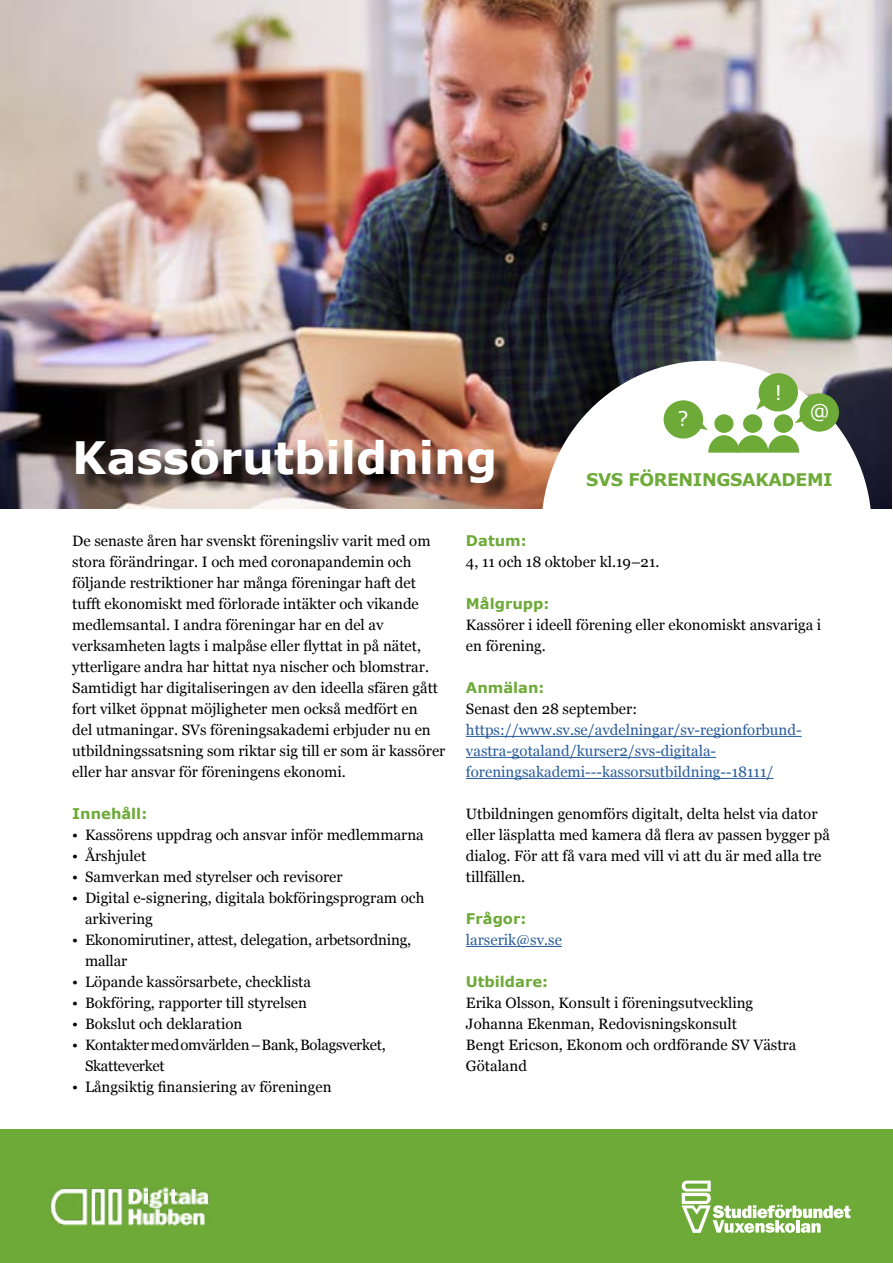
<style>
.page{position:relative;width:893px;height:1263px;background:#fff}
.page>*{position:absolute;margin:0;border:0;box-sizing:border-box;transform-origin:0 0}
.t1{font:700 44.55px "Verdana";color:#fff}
.t2{font:20.25px "Verdana";color:#fff}
.t3{font:700 17.4px "Verdana";letter-spacing:-.02em;color:#6eaa38}
.t4{font:15px/21px "Georgia";color:#000}
.t5{font:15px/21px "Georgia";color:#275b9b}
.t6{font:15px/21px "Georgia";letter-spacing:-.02em;color:#000}
.t7{font:700 14.7px "Verdana";color:#6eaa38}
</style>
<div class="page">
<div style="left:0;top:1129px;width:893px;height:134px;background:#6eaa38"></div>
<img style="left:1px;top:0;width:891px;height:508px">
<div style="left:541px;top:361px;width:331px;height:335px;background:#fff;border-radius:50%"></div>
<svg style="left:682px;top:1180px;width:168px;height:53px"></svg>
<img style="left:50px;top:1188px;width:159px;height:37px">
<div style="left:79px;top:443px;width:434px;height:59px;background:#000;opacity:.75"></div>
<hr style="left:466px;top:736px;width:336px;height:1px;background:#275b9b">
<hr style="left:466px;top:757px;width:250px;height:1px;background:#275b9b">
<hr style="left:466px;top:778px;width:308px;height:1px;background:#275b9b">
<hr style="left:466px;top:946px;width:96px;height:1px;background:#275b9b">
<svg style="left:664px;top:371px;width:175px;height:82px"></svg>
<div style="left:714px;top:414px;width:19px;height:19px;background:#6eaa38;border-radius:50%"></div>
<h2 class="t2" style="left:774px;top:380px;width:9px">!</h2>
<h1 class="t1" style="left:72px;top:429px;width:426px">Kassörutbildning</h1>
<h2 class="t2" style="left:678px;top:405px;width:13px">?</h2>
<h2 class="t2" style="left:809px;top:399px;width:22px">@</h2>
<p class="t3" style="left:586px;top:468px;width:248px">SVS FÖRENINGSAKADEMI</p>
<p class="t4" style="left:72px;top:530px;width:375px">De senaste åren har svenskt föreningsliv varit med om stora förändringar. I och med coronapandemin och följande restriktioner har många föreningar haft det tufft ekonomiskt med förlorade intäkter och vikande medlemsantal. I andra föreningar har en del av verksamheten lagts i malpåse eller flyttat in på nätet, ytterligare andra har hittat nya nischer och blomstrar.<br>Samtidigt har digitaliseringen av den ideella sfären gått fort vilket öppnat möjligheter men också medfört en<br>del utmaningar. SVs föreningsakademi erbjuder nu en utbildningssatsning som riktar sig till er som är kassörer eller har ansvar för föreningens ekonomi.</p>
<p class="t7" style="left:72px;top:804px;width:76px">Innehåll:</p>
<p class="t4" style="left:72px;top:824px;width:353px">• Kassörens uppdrag och ansvar inför medlemmarna</p>
<p class="t4" style="left:72px;top:845px;width:75px">• Årshjulet</p>
<p class="t4" style="left:72px;top:866px;width:272px">• Samverkan med styrelser och revisorer</p>
<p class="t4" style="left:85px;top:887px;width:341px;text-indent:-13px">• Digital e-signering, digitala bokföringsprogram och arkivering</p>
<p class="t4" style="left:85px;top:929px;width:328px;text-indent:-13px">• Ekonomirutiner, attest, delegation, arbetsordning, mallar</p>
<p class="t4" style="left:72px;top:971px;width:240px">• Löpande kassörsarbete, checklista</p>
<p class="t4" style="left:72px;top:992px;width:236px">• Bokföring, rapporter till styrelsen</p>
<p class="t4" style="left:72px;top:1013px;width:172px">• Bokslut och deklaration</p>
<p class="t6" style="left:85px;top:1034px;width:302px;text-indent:-13px">• Kontakter med omvärlden – Bank, Bolagsverket,<br>Skatteverket</p>
<p class="t4" style="left:72px;top:1076px;width:261px">• Långsiktig finansiering av föreningen</p>
<p class="t7" style="left:466px;top:531px;width:62px">Datum:</p>
<p class="t4" style="left:466px;top:551px;width:195px">4, 11 och 18 oktober kl.19–21.</p>
<p class="t7" style="left:466px;top:594px;width:85px">Målgrupp:</p>
<p class="t4" style="left:466px;top:614px;width:357px">Kassörer i ideell förening eller ekonomiskt ansvariga i en förening.</p>
<p class="t7" style="left:466px;top:678px;width:80px">Anmälan:</p>
<p class="t4" style="left:466px;top:698px;width:173px">Senast den 28 september:</p>
<p class="t5" style="left:466px;top:719px;width:337px">https://www.sv.se/avdelningar/sv-regionforbund&shy;vastra-gotaland/kurser2/svs-digitala&shy;foreningsakademi---kassorsutbildning--18111/</p>
<p class="t4" style="left:466px;top:803px;width:366px">Utbildningen genomförs digitalt, delta helst via dator eller läsplatta med kamera då flera av passen bygger på dialog. För att få vara med vill vi att du är med alla tre tillfällen.</p>
<p class="t7" style="left:466px;top:909px;width:62px">Frågor:</p>
<p class="t5" style="left:466px;top:929px;width:97px">larserik@sv.se</p>
<p class="t7" style="left:466px;top:972px;width:84px">Utbildare:</p>
<p class="t4" style="left:466px;top:992px;width:332px">Erika Olsson, Konsult i föreningsutveckling Johanna Ekenman, Redovisningskonsult<br>Bengt Ericson, Ekonom och ordförande SV Västra Götaland</p>
</div>
